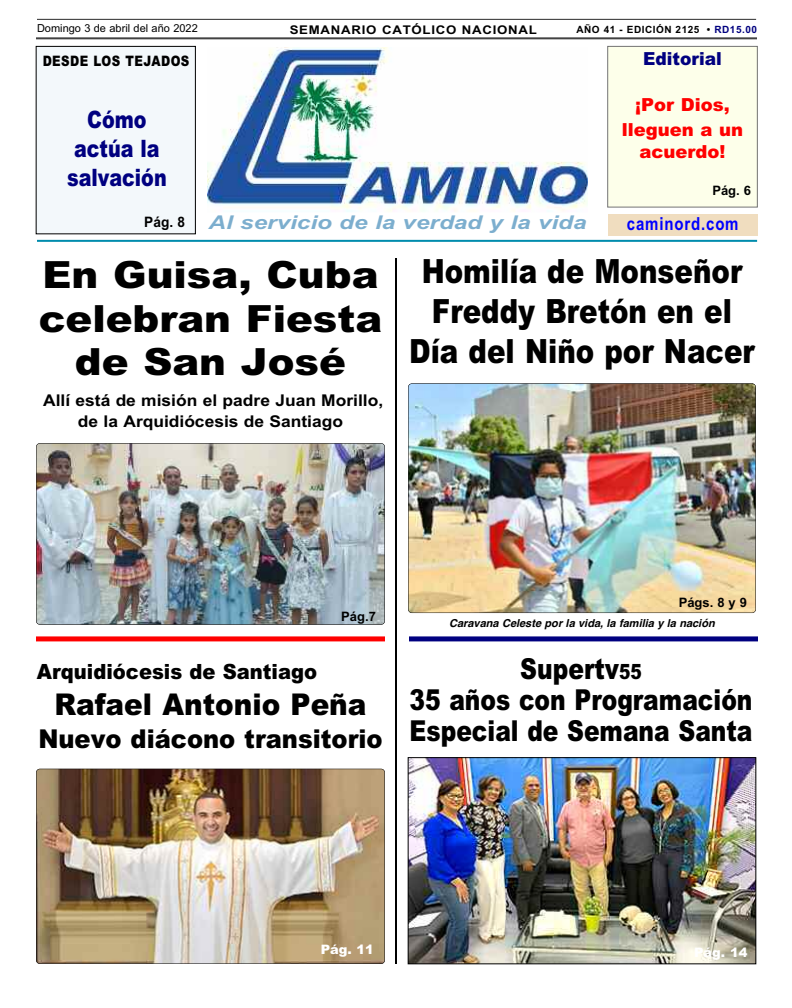
<style>
.page{position:relative;width:792px;height:1008px;background:#fff}
.page>*{position:absolute;margin:0;border:0;box-sizing:border-box;transform-origin:0 0}
.t1{font:900 37.5px/43.5px "Arial";color:#000;text-align:center;scale:1.07 1}
.t2{font:900 33.4px/40.1px "Arial";color:#000;text-align:center;scale:.83 1}
.t3{font:900 30px "Arial";color:#000;scale:.93 1}
.t4{font:900 28.9px/31px "Arial";color:#000;text-align:center;scale:.81 1}
.t5{font:900 26px "Arial";color:#000;scale:.93 1}
.t6{font:900 24px/28.8px "Arial";color:#000080;text-align:center;scale:.8 1}
.t7{font:900 21px "Arial";color:#000;scale:.93 1}
.t8{font:italic 700 19px "Arial";color:#7caece;scale:1.28 1}
.t9{font:900 18px/25px "Arial";color:#f00;text-align:center}
.t10{font:700 18px "Arial";letter-spacing:.055em;color:#00f;scale:.83 1}
.t11{font:900 18px "Arial";color:#000080;scale:.95 1}
.t12{font:16.2px/21.3px "Arial Bold MT OTF";color:#000;text-align:center;scale:1.07 1}
.t13{font:900 14.4px "Arial";letter-spacing:.035em;color:#000;scale:.82 1}
.t14{font:700 13px "Arial";color:#000}
.t15{font:900 13px "Arial";color:#fff}
.t16{font:700 12px "Arial";letter-spacing:.055em;color:#000;scale:1.1 1}
.t17{font:italic 700 11px "Helvetica";color:#000}
.t18{font:11px "Arial";color:#000}
.t19{font:700 10px "Arial";letter-spacing:.05em;color:#000}
.s1{color:#000080}
.s2{font-style:normal;font-size:14.4px;color:#000}
.s3{font-size:21px}
</style>
<div class="page">
<div style="left:608px;top:47px;width:149px;height:160px;background:#fdffea"></div>
<hr style="left:36px;top:37px;width:721px;height:2px;background:#424242">
<hr style="left:37px;top:19px;width:719px;height:1px;background:#2b2b2b">
<hr style="left:37px;top:240px;width:720px;height:2px;background:#008cad">
<img style="left:207px;top:48px;width:381px;height:164px">
<div style="left:36px;top:46px;width:159px;height:188px;background:#f3f8fb"></div>
<div style="left:36px;top:46px;width:160px;height:188px;border:1px solid #000"></div>
<div style="left:608px;top:214px;width:150px;height:22px;background:#f0ddbf"></div>
<img style="left:36px;top:443px;width:349px;height:182px;border-radius:4px">
<div style="left:36px;top:443px;width:349px;height:182px;border:1px solid #000;border-radius:4px"></div>
<img style="left:410px;top:759px;width:344px;height:203px">
<div style="left:408px;top:757px;width:348px;height:207px;border:1px solid #000"></div>
<img style="left:408px;top:384px;width:348px;height:229px;border-radius:4px">
<div style="left:408px;top:383px;width:348px;height:230px;border:1px solid #000;border-radius:4px"></div>
<hr style="left:395px;top:258px;width:2px;height:706px;background:#000">
<div style="left:36px;top:636px;width:349px;height:5px;background:#f00"></div>
<div style="left:409px;top:636px;width:349px;height:5px;background:#000080"></div>
<img style="left:36px;top:769px;width:349px;height:195px;border-radius:4px">
<div style="left:36px;top:769px;width:349px;height:195px;border:1px solid #000;border-radius:4px"></div>
<p class="t18" style="left:37px;top:21px;width:162px">Domingo 3 de abril del año 2022</p>
<p class="t16" style="left:290px;top:23px;width:226px">SEMANARIO CATÓLICO NACIONAL</p>
<p class="t19" style="left:577px;top:24px;width:182px">AÑO 41 - EDICIÓN 2125 • <span class="s1">RD15.00</span></p>
<p class="t11" style="left:643px;top:48px;width:84px">Editorial</p>
<p class="t13" style="left:43px;top:53px;width:181px">DESDE LOS TEJADOS</p>
<h3 class="t6" style="left:67px;top:105px;width:126px">Cómo actúa la salvación</h3>
<p class="t9" style="left:622px;top:92px;width:123px">¡Por Dios, lleguen a un</p>
<p class="t9" style="left:639px;top:139px;width:88px">acuerdo!</p>
<p class="t14" style="left:712px;top:183px;width:40px">Pág. 6</p>
<p class="t8" style="left:144px;top:211px;width:347px"><span class="s2">Pág. 8</span> Al servicio de la verdad y la vida</p>
<p class="t10" style="left:627px;top:213px;width:136px">caminord.com</p>
<h1 class="t1" style="left:39px;top:254px;width:323px">En Guisa, Cuba celebran Fiesta de San José</h1>
<p class="t12" style="left:43px;top:390px;width:319px">Allí está de misión el padre Juan Morillo, de la Arquidiócesis de Santiago</p>
<h2 class="t2" style="left:409px;top:251px;width:418px">Homilía de Monseñor<br>Freddy Bretón en el<br>Día del Niño por Nacer</h2>
<p class="t14" style="left:341px;top:609px;width:36px">Pág.7</p>
<p class="t7" style="left:37px;top:659px;width:303px">Arquidiócesis de Santiago</p>
<h3 class="t3" style="left:54px;top:687px;width:337px">Rafael Antonio Peña</h3>
<h3 class="t5" style="left:38px;top:724px;width:372px">Nuevo diácono transitorio</h3>
<p class="t14" style="left:679px;top:595px;width:70px">Págs. 8 y 9</p>
<p class="t17" style="left:449px;top:617px;width:267px">Caravana Celeste por la vida, la familia y la nación</p>
<h3 class="t4" style="left:410px;top:654px;width:425px">Supertv<span class="s3">55<br></span>35 años con Programación<br>Especial de Semana Santa</h3>
<p class="t15" style="left:321px;top:942px;width:55px">Pág. 11</p>
<p class="t15" style="left:694px;top:945px;width:55px">Pág. 14</p>
</div>
